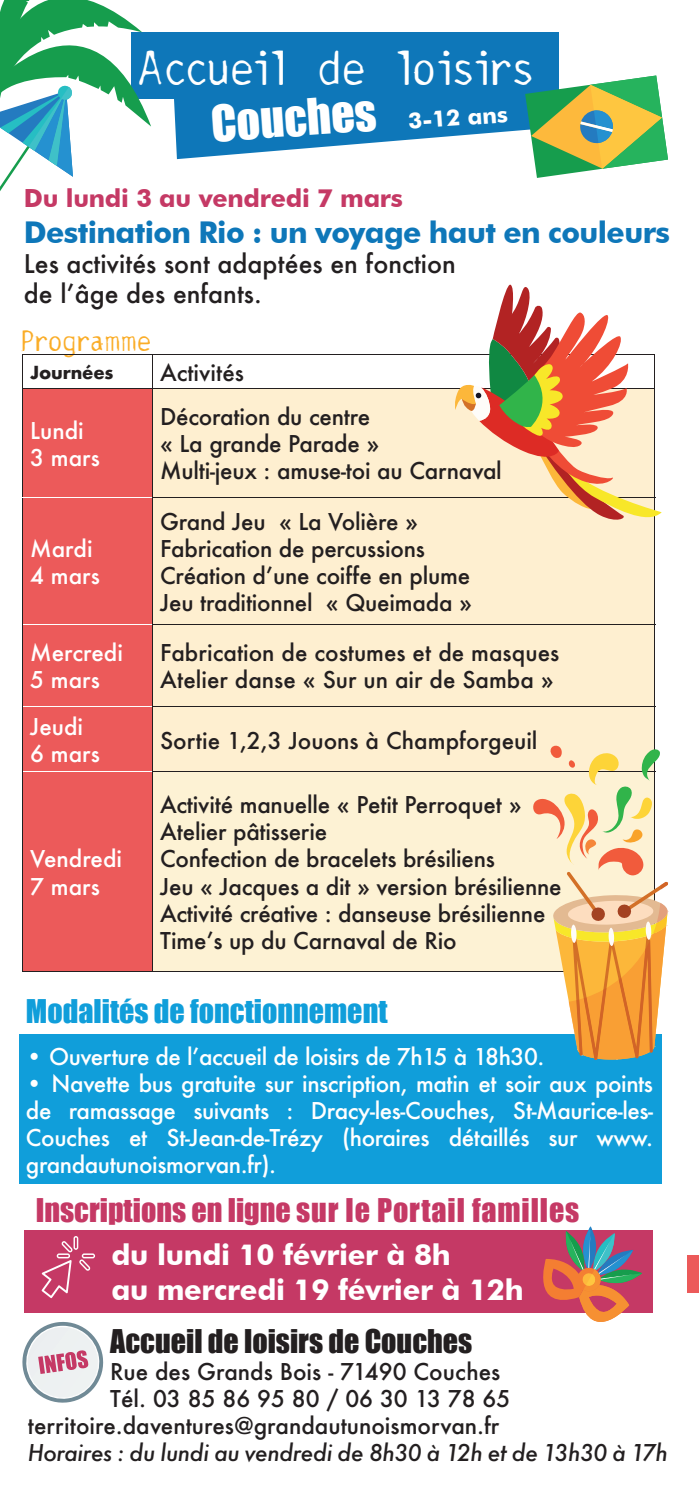
<style>
.page{position:relative;width:699px;height:1489px;background:#fff}
.page>*{position:absolute;margin:0;border:0;box-sizing:border-box;transform-origin:0 0}
.t1{font:46px "Impact";color:#fff}
.t2{font:45px "Carbonated Gothic";color:#fff}
.t3{font:30px "Impact";letter-spacing:.015em;color:#c53965}
.t4{font:700 30px "Futura BT";letter-spacing:-.02em;color:#0e77b9}
.t5{font:30px "Impact";color:#109eda}
.t6{font:30px "Impact";color:#231f20}
.t7{font:700 29px/34.8px "Futura BT";letter-spacing:-.01em;color:#fff}
.t8{font:27px "Carbonated Gothic";color:#faad28}
.t9{font:500 25px/30px "Futura";color:#231f20}
.t10{font:700 25px "Futura BT";letter-spacing:-.01em;color:#c53965}
.t11{font:500 22.5px/27px "Futura";letter-spacing:-.01em;color:#231f20}
.t12{font:500 22.5px/27px "Futura";letter-spacing:-.02em;color:#fff;text-align:justify}
.t13{font:500 22.5px/27px "Futura";color:#fff}
.t14{font:italic 500 22.5px "Futura";letter-spacing:-.02em;color:#231f20}
.t15{font:700 17.5px "Futura";letter-spacing:-.01em;color:#231f20}
.s1{font-family:"Futura BT";font-weight:700;font-size:22.5px}
</style>
<div class="page">
<div style="left:25px;top:1230px;width:628px;height:82px;background:#c53965"></div>
<div style="left:19px;top:1034px;width:642px;height:149px;background:#109eda"></div>
<svg style="left:22px;top:1322px;width:82px;height:81px"></svg>
<svg style="left:42px;top:1237px;width:52px;height:60px"></svg>
<div style="left:131px;top:33px;width:428px;height:66px;background:#0e77b9"></div>
<div style="left:23px;top:389px;width:129px;height:582px;background:#ec5a5a"></div>
<div style="left:153px;top:389px;width:501px;height:382px;background:#feefd0"></div>
<div style="left:23px;top:498px;width:129px;height:273px;background:#ec5a5a"></div>
<div style="left:152px;top:772px;width:503px;height:199px;background:#fdf2d4"></div>
<hr style="left:22px;top:354px;width:130px;height:1px;background:#231f20">
<hr style="left:22px;top:355px;width:1px;height:33px;background:#231f20">
<hr style="left:152px;top:354px;width:503px;height:1px;background:#231f20">
<hr style="left:152px;top:355px;width:1px;height:33px;background:#231f20">
<hr style="left:152px;top:498px;width:1px;height:126px;background:#231f20">
<hr style="left:654px;top:498px;width:1px;height:126px;background:#231f20">
<hr style="left:152px;top:624px;width:503px;height:1px;background:#231f20">
<hr style="left:152px;top:625px;width:1px;height:81px;background:#231f20">
<hr style="left:654px;top:625px;width:1px;height:81px;background:#231f20">
<hr style="left:152px;top:706px;width:503px;height:1px;background:#231f20">
<hr style="left:152px;top:706px;width:1px;height:65px;background:#231f20">
<hr style="left:654px;top:706px;width:1px;height:65px;background:#231f20">
<hr style="left:152px;top:771px;width:503px;height:1px;background:#231f20">
<hr style="left:152px;top:971px;width:503px;height:1px;background:#231f20">
<hr style="left:23px;top:624px;width:129px;height:1px;background:#fff">
<hr style="left:23px;top:706px;width:129px;height:1px;background:#fff">
<hr style="left:152px;top:389px;width:1px;height:108px;background:#231f20">
<hr style="left:152px;top:497px;width:503px;height:1px;background:#231f20">
<hr style="left:23px;top:771px;width:129px;height:1px;background:#fff">
<hr style="left:152px;top:772px;width:1px;height:199px;background:#231f20">
<hr style="left:22px;top:389px;width:1px;height:108px;background:#231f20">
<hr style="left:22px;top:497px;width:1px;height:127px;background:#231f20">
<hr style="left:22px;top:624px;width:1px;height:82px;background:#231f20">
<hr style="left:22px;top:706px;width:1px;height:66px;background:#231f20">
<hr style="left:22px;top:772px;width:1px;height:199px;background:#231f20">
<hr style="left:22px;top:971px;width:130px;height:1px;background:#231f20">
<hr style="left:22px;top:388px;width:130px;height:1px;background:#231f20">
<hr style="left:152px;top:388px;width:503px;height:1px;background:#231f20">
<hr style="left:23px;top:497px;width:129px;height:1px;background:#fff">
<div style="left:687px;top:1255px;width:12px;height:38px;background:#ec5a5a"></div>
<svg style="left:453px;top:284px;width:208px;height:242px"></svg>
<svg style="left:174px;top:75px;width:494px;height:103px"></svg>
<svg style="left:531px;top:745px;width:137px;height:315px"></svg>
<svg style="left:0;top:0;width:151px;height:191px"></svg>
<svg style="left:529px;top:1226px;width:113px;height:96px"></svg>
<h2 class="t2" style="left:138px;top:48px;width:397px">Accueil de loisirs</h2>
<h1 class="t1" style="left:209px;top:88px;width:298px;rotate:-4deg">Couches <span class="s1">3-12 ans</span></h1>
<p class="t10" style="left:24px;top:183px;width:381px">Du lundi 3 au vendredi 7 mars</p>
<h3 class="t4" style="left:24px;top:214px;width:647px">Destination Rio : un voyage haut en couleurs</h3>
<p class="t9" style="left:24px;top:249px;width:433px">Les activités sont adaptées en fonction de l’âge des enfants.</p>
<p class="t8" style="left:22px;top:328px;width:131px">Programme</p>
<p class="t15" style="left:30px;top:359px;width:85px">Journées</p>
<p class="t11" style="left:160px;top:358px;width:85px">Activités</p>
<p class="t13" style="left:30px;top:416px;width:71px">Lundi<br>3 mars</p>
<p class="t11" style="left:160px;top:403px;width:343px">Décoration du centre<br>« La grande Parade »<br>Multi-jeux : amuse-toi au Carnaval</p>
<p class="t13" style="left:30px;top:534px;width:71px">Mardi<br>4 mars</p>
<p class="t11" style="left:160px;top:507px;width:313px">Grand Jeu « La Volière »<br>Fabrication de percussions<br>Création d’une coiffe en plume<br>Jeu traditionnel « Queimada »</p>
<p class="t13" style="left:30px;top:639px;width:94px">Mercredi<br>5 mars</p>
<p class="t11" style="left:160px;top:639px;width:401px">Fabrication de costumes et de masques<br>Atelier danse « Sur un air de Samba »</p>
<p class="t13" style="left:30px;top:712px;width:71px">Jeudi<br>6 mars</p>
<p class="t11" style="left:160px;top:726px;width:379px">Sortie 1,2,3 Jouons à Champforgeuil</p>
<p class="t13" style="left:30px;top:845px;width:94px">Vendredi<br>7 mars</p>
<p class="t11" style="left:160px;top:791px;width:403px">Activité manuelle « Petit Perroquet » Atelier pâtisserie<br>Confection de bracelets brésiliens<br>Jeu « Jacques a dit » version brésilienne Activité créative : danseuse brésilienne Time’s up du Carnaval de Rio</p>
<h3 class="t5" style="left:26px;top:987px;width:363px">Modalités de fonctionnement</h3>
<p class="t12" style="left:26px;top:1042px;width:520px">• Ouverture de l’accueil de loisirs de 7h15 à 18h30.</p>
<p class="t12" style="left:26px;top:1069px;width:628px">• Navette bus gratuite sur inscription, matin et soir aux points de ramassage suivants : Dracy-les-Couches, St-Maurice-les-Couches et St-Jean-de-Trézy (horaires détaillés sur www. grandautunoismorvan.fr).</p>
<h3 class="t3" style="left:36px;top:1186px;width:545px">Inscriptions en ligne sur le Portail familles</h3>
<p class="t7" style="left:111px;top:1236px;width:413px">du lundi 10 février à 8h<br>au mercredi 19 février à 12h</p>
<h3 class="t6" style="left:110px;top:1317px;width:363px">Accueil de loisirs de Couches</h3>
<p class="t11" style="left:110px;top:1357px;width:391px">Rue des Grands Bois - 71490 Couches</p>
<p class="t11" style="left:110px;top:1384px;width:401px">Tél. 03 85 86 95 80 / 06 30 13 78 65</p>
<p class="t11" style="left:28px;top:1411px;width:473px">territoire.daventures@grandautunoismorvan.fr</p>
<p class="t14" style="left:28px;top:1436px;width:641px">Horaires : du lundi au vendredi de 8h30 à 12h et de 13h30 à 17h</p>
</div>
